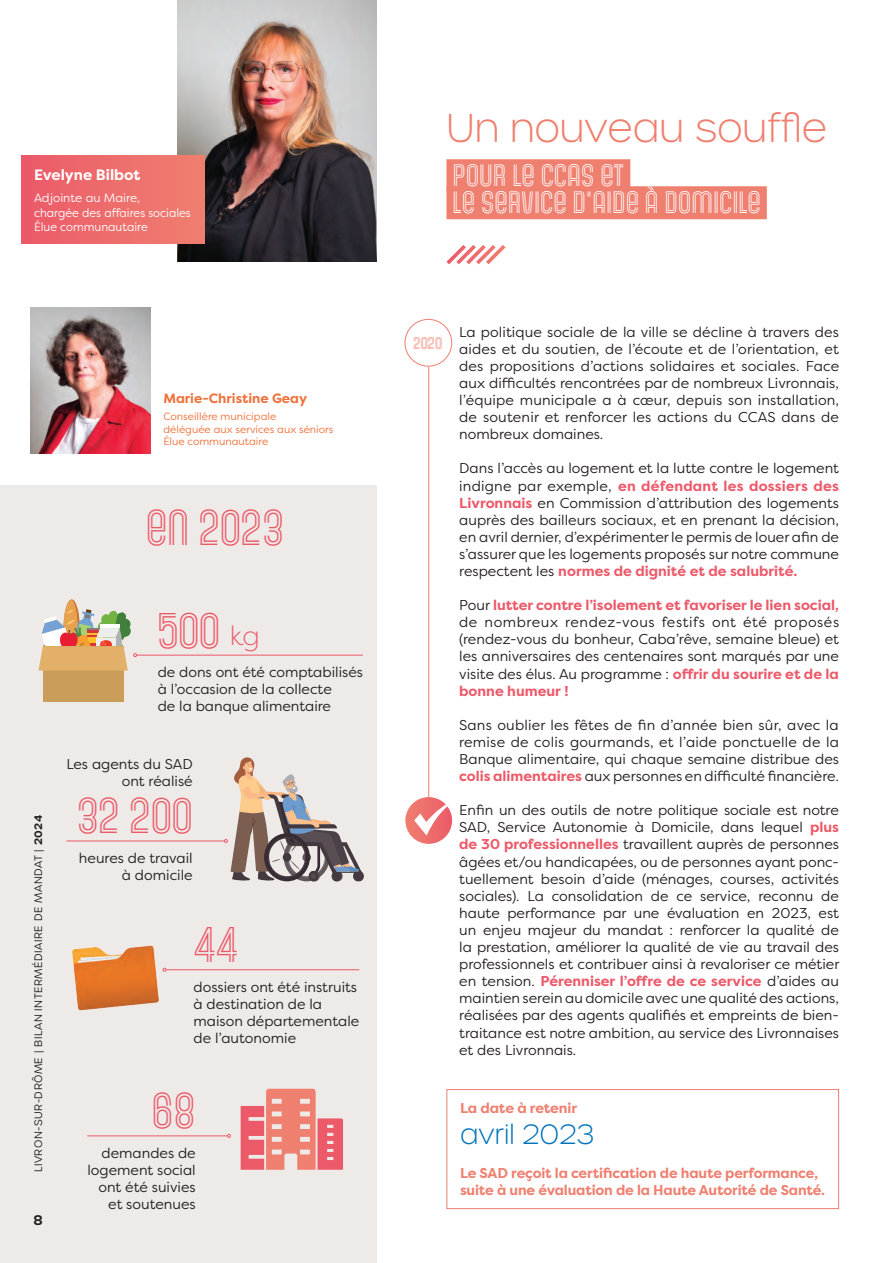
<style>
.page{position:relative;width:893px;height:1263px;background:#fff}
.page>*{position:absolute;margin:0;border:0;box-sizing:border-box;transform-origin:0 0}
.t1{font:48.6px/102.9px "Gala Biline";color:#ec5969}
.t2{font:200 39px "Urbane Rounded";color:#ef7f6f}
.t3{font:30px/27px "Gala Biline";color:#fff}
.t4{font:200 27px "Urbane Rounded";color:#0074bb}
.t5{font:16.5px "Gala Biline";color:#ef7f6f}
.t6{font:700 15px "Filson Pro";color:#fff}
.t7{font:14.25px/17.1px "Filson Pro";color:#231f20;text-align:justify}
.t8{font:700 14.25px/17.1px "Filson Pro";letter-spacing:-.01em;color:#ef7f6f}
.t9{font:700 13.5px "Filson Pro";color:#ef713a}
.t10{font:600 13.5px "Urbane Rounded";color:#231f20}
.t11{font:12px/14.4px "Filson Pro";color:#fff}
.t12{font:10.5px/12.6px "Filson Pro";color:#ef713a}
.t13{font:300 10.5px "Urbane Rounded";letter-spacing:.05em;color:#231f20}
.s1{font-family:"Filson Pro";font-weight:300;font-size:27px}
.s2{font-weight:600}
.s3{font-weight:700;color:#ec5969}
</style>
<div class="page">
<div style="left:0;top:486px;width:376px;height:777px;background:#eeeae7"></div>
<div style="left:446px;top:1089px;width:393px;height:120px;border:1px solid #ef7f6f"></div>
<hr style="left:428px;top:366px;width:1px;height:432px;background:#ef7f6f">
<div style="left:446px;top:159px;width:184px;height:33px;background:#ef7f6f"></div>
<div style="left:446px;top:186px;width:321px;height:33px;background:#ef7f6f"></div>
<svg style="left:446px;top:245px;width:60px;height:20px"></svg>
<div style="left:405px;top:319px;width:47px;height:47px;border:1px solid #ef7f6f;border-radius:50%"></div>
<svg style="left:405px;top:797px;width:47px;height:47px"></svg>
<svg style="left:414px;top:799px;width:39px;height:37px"></svg>
<img style="left:178px;top:0;width:198px;height:261px">
<div style="left:21px;top:156px;width:183px;height:88px;background:linear-gradient(to right,#ec5a69,#ef7f6f)"></div>
<img style="left:30px;top:307px;width:121px;height:147px">
<div style="left:43px;top:646px;width:81px;height:56px;background:#cb9d5a"></div>
<hr style="left:137px;top:655px;width:226px;height:1px;background:#ec5969">
<svg style="left:39px;top:599px;width:98px;height:72px"></svg>
<hr style="left:66px;top:840px;width:158px;height:1px;background:#ec5969">
<svg style="left:224px;top:757px;width:139px;height:124px"></svg>
<img style="left:72px;top:945px;width:87px;height:66px">
<hr style="left:166px;top:969px;width:193px;height:1px;background:#ec5969">
<svg style="left:241px;top:1089px;width:102px;height:81px"></svg>
<hr style="left:87px;top:1135px;width:140px;height:1px;background:#ec5969">
<svg style="left:227px;top:1134px;width:4px;height:4px"></svg>
<p class="t6" style="left:34px;top:165px;width:108px">Evelyne Bilbot</p>
<p class="t11" style="left:34px;top:191px;width:158px">Adjointe au Maire,<br>chargée des affaires sociales<br>Élue communautaire</p>
<p class="t9" style="left:163px;top:390px;width:145px">Marie-Christine Geay</p>
<p class="t12" style="left:163px;top:410px;width:172px">Conseillère municipale<br>déléguée aux services aux séniors<br>Élue communautaire</p>
<h1 class="t1" style="left:146px;top:475px;width:140px">En 2023<br>500 <span class="s1">kg</span></h1>
<p class="t7" style="left:158px;top:663px;width:207px;text-align:left">de dons ont été comptabilisés à l’occasion de la collecte<br>de la banque alimentaire</p>
<p class="t13" style="left:31px;top:1172px;width:359px;rotate:-90deg">LIVRON-SUR-DRÔME | BILAN INTERMÉDIAIRE DE MANDAT | <span class="s2">2024</span></p>
<p class="t10" style="left:33px;top:1210px;width:11px">8</p>
<p class="t7" style="left:66px;top:755px;width:128px;text-align:right">Les agents du SAD ont réalisé</p>
<h1 class="t1" style="left:77px;top:763px;width:117px">32 200</h1>
<p class="t7" style="left:79px;top:849px;width:115px;text-align:right">heures de travail à domicile</p>
<h1 class="t1" style="left:194px;top:892px;width:46px">44</h1>
<p class="t7" style="left:194px;top:978px;width:167px;text-align:left">dossiers ont été instruits à destination de la maison départementale de l’autonomie</p>
<h1 class="t1" style="left:152px;top:1058px;width:46px">68</h1>
<p class="t7" style="left:87px;top:1144px;width:110px;text-align:right">demandes de logement social ont été suivies et soutenues</p>
<h2 class="t2" style="left:446px;top:103px;width:382px">Un nouveau souffle</h2>
<h3 class="t3" style="left:453px;top:161px;width:310px">POUR LE CCAS et<br>LE SERVICE D’AIDE à DOMICILE</h3>
<p class="t5" style="left:414px;top:333px;width:30px">2020</p>
<p class="t7" style="left:459px;top:323px;width:381px">La politique sociale de la ville se décline à travers des aides et du soutien, de l’écoute et de l’orientation, et des propositions d’actions solidaires et sociales. Face aux difficultés rencontrées par de nombreux Livronnais, l’équipe municipale a à cœur, depuis son installation, de soutenir et renforcer les actions du CCAS dans de nombreux domaines.</p>
<p class="t7" style="left:459px;top:459px;width:381px">Dans l’accès au logement et la lutte contre le logement indigne par exemple, <span class="s3">en défendant les dossiers des Livronnais</span> en Commission d’attribution des logements auprès des bailleurs sociaux, et en prenant la décision, en avril dernier, d’expérimenter le permis de louer afin de s’assurer que les logements proposés sur notre commune respectent les <span class="s3">normes de dignité et de salubrité.</span></p>
<p class="t7" style="left:459px;top:596px;width:381px">Pour <span class="s3">lutter contre l’isolement et favoriser le lien social, </span>de nombreux rendez-vous festifs ont été proposés (rendez-vous du bonheur, Caba’rêve, semaine bleue) et les anniversaires des centenaires sont marqués par une visite des élus. Au programme : <span class="s3">offrir du sourire et de la bonne humeur !</span></p>
<p class="t7" style="left:459px;top:716px;width:381px">Sans oublier les fêtes de fin d’année bien sûr, avec la remise de colis gourmands, et l’aide ponctuelle de la Banque alimentaire, qui chaque semaine distribue des <span class="s3">colis alimentaires</span> aux personnes en difficulté financière.</p>
<p class="t7" style="left:459px;top:801px;width:382px">Enfin un des outils de notre politique sociale est notre SAD, Service Autonomie à Domicile, dans lequel <span class="s3">plus de 30 professionnelles</span> travaillent auprès de personnes âgées et/ou handicapées, ou de personnes ayant ponc&shy;tuellement besoin d’aide (ménages, courses, activités sociales). La consolidation de ce service, reconnu de haute performance par une évaluation en 2023, est un enjeu majeur du mandat : renforcer la qualité de la prestation, améliorer la qualité de vie au travail des professionnels et contribuer ainsi à revaloriser ce métier en tension. <span class="s3">Pérenniser l’offre de ce service</span> d’aides au maintien serein au domicile avec une qualité des actions, réalisées par des agents qualifiés et empreints de bien&shy;traitance est notre ambition, au service des Livronnaises et des Livronnais.</p>
<p class="t8" style="left:460px;top:1100px;width:119px">La date à retenir</p>
<h3 class="t4" style="left:460px;top:1117px;width:136px">avril 2023</h3>
<p class="t8" style="left:460px;top:1165px;width:367px">Le SAD reçoit la certification de haute performance, suite à une évaluation de la Haute Autorité de Santé.</p>
</div>
